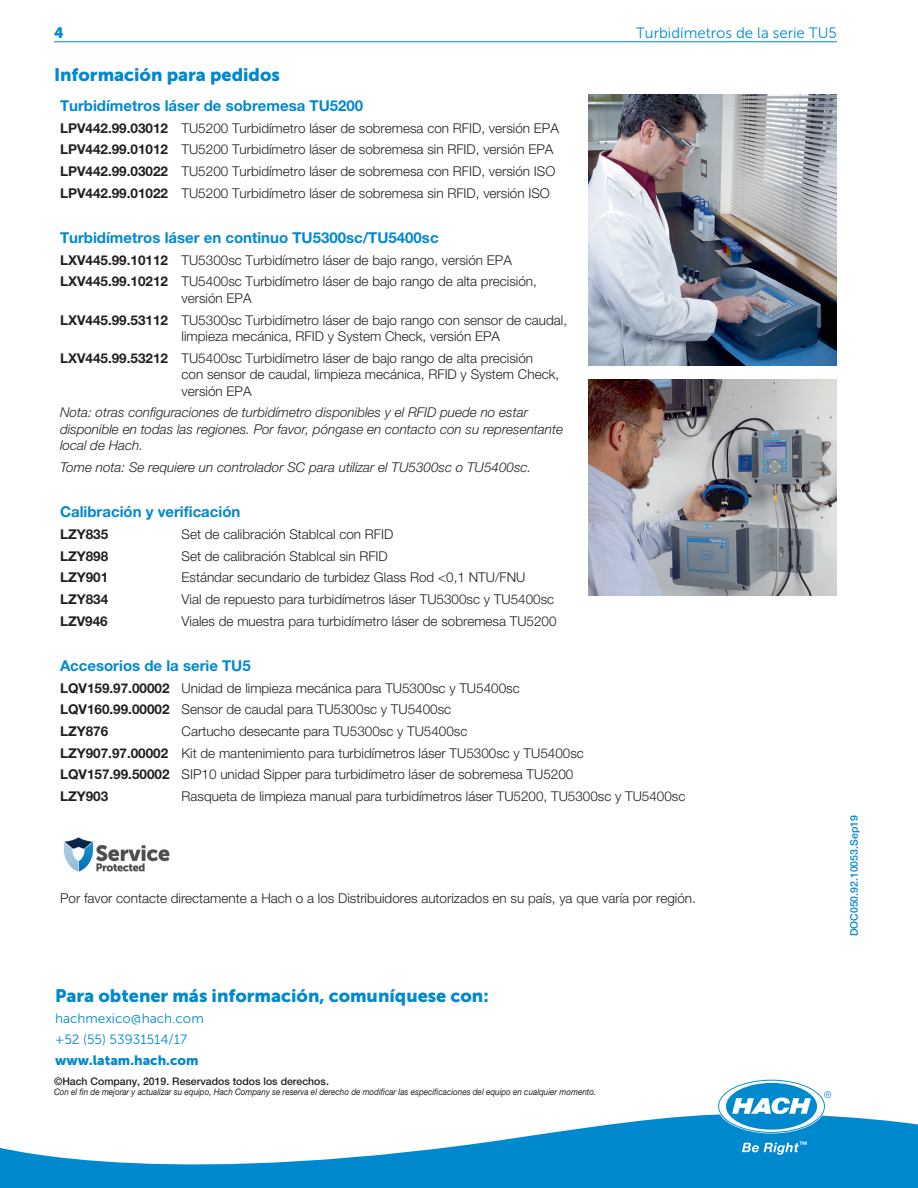
<style>
.page{position:relative;width:918px;height:1188px;background:#fff}
.page>*{position:absolute;margin:0;border:0;box-sizing:border-box;transform-origin:0 0}
.Head_2{font:18px "Museo Sans 900";color:#0089cf}
.Head_3_Text_1_Bold{font:700 15px "Helvetica Neue LTW1 G";color:#0089cf}
.Head_3{font:15px "Museo Sans 300";color:#0089cf}
.Head_3-2{font:15px "Museo Sans 900";color:#0089cf}
.Text_1{font:300 13.5px/16.5px "Helvetica Neue LTW1 G";color:#231f20}
.Text_1_Text_1_Bold{font:700 13.5px "Helvetica Neue LTW1 G";color:#231f20}
.TableNote{font:italic 300 13.5px/16.5px "Helvetica Neue LTW1 G";color:#231f20}
.t1{font:13.5px/21px "Museo Sans 300";color:#0089cf}
.t2{font:13.5px "Museo Sans 900";color:#0089cf}
.t3{font:500 10.5px "Helvetica Neue LTW1 G";color:#231f20}
.t4{font:500 10.5px "Helvetica Neue LTW1 G";color:#0089cf}
.t5{font:italic 9px "Helvetica Neue LTW1 G";color:#231f20;scale:.9 1}
</style>
<div class="page">
<svg style="left:0;top:1114px;width:918px;height:74px;fill:#0089cf"></svg>
<svg style="left:719px;top:1081px;width:112px;height:51px"></svg>
<svg style="left:742px;top:1141px;width:65px;height:14px"></svg>
<img style="left:63px;top:837px;width:107px;height:35px">
<hr style="left:54px;top:41px;width:783px;height:1px;background:#0089cf">
<img style="left:588px;top:380px;width:249px;height:215px">
<img style="left:588px;top:94px;width:249px;height:271px">
<p class="Head_3-2" style="left:54px;top:24px;width:11px">4</p>
<p class="Head_3" style="left:636px;top:25px;width:202px">Turbidímetros de la serie TU5</p>
<p class="Head_2" style="left:54px;top:64px;width:228px">Información para pedidos</p>
<p class="Head_3_Text_1_Bold" style="left:60px;top:97px;width:305px">Turbidímetros láser de sobremesa TU5200</p>
<p class="Text_1_Text_1_Bold" style="left:60px;top:120px;width:110px">LPV442.99.03012</p>
<p class="Text_1" style="left:182px;top:120px;width:379px">TU5200 Turbidímetro láser de sobremesa con RFID, versión EPA</p>
<p class="Text_1_Text_1_Bold" style="left:60px;top:141px;width:110px">LPV442.99.01012</p>
<p class="Text_1" style="left:182px;top:141px;width:373px">TU5200 Turbidímetro láser de sobremesa sin RFID, versión EPA</p>
<p class="Text_1_Text_1_Bold" style="left:60px;top:163px;width:110px">LPV442.99.03022</p>
<p class="Text_1" style="left:182px;top:163px;width:375px">TU5200 Turbidímetro láser de sobremesa con RFID, versión ISO</p>
<p class="Text_1_Text_1_Bold" style="left:60px;top:185px;width:110px">LPV442.99.01022</p>
<p class="Text_1" style="left:182px;top:185px;width:370px">TU5200 Turbidímetro láser de sobremesa sin RFID, versión ISO</p>
<p class="Head_3_Text_1_Bold" style="left:60px;top:229px;width:380px">Turbidímetros láser en continuo TU5300sc/TU5400sc</p>
<p class="Text_1_Text_1_Bold" style="left:60px;top:252px;width:110px">LXV445.99.10112</p>
<p class="Text_1" style="left:182px;top:252px;width:332px">TU5300sc Turbidímetro láser de bajo rango, versión EPA</p>
<p class="Text_1_Text_1_Bold" style="left:60px;top:273px;width:110px">LXV445.99.10212</p>
<p class="Text_1" style="left:182px;top:273px;width:357px">TU5400sc Turbidímetro láser de bajo rango de alta precisión, versión EPA</p>
<p class="Text_1_Text_1_Bold" style="left:60px;top:311px;width:110px">LXV445.99.53112</p>
<p class="Text_1" style="left:182px;top:311px;width:387px">TU5300sc Turbidímetro láser de bajo rango con sensor de caudal, limpieza mecánica, RFID y System Check, versión EPA</p>
<p class="Text_1_Text_1_Bold" style="left:60px;top:350px;width:110px">LXV445.99.53212</p>
<p class="Text_1" style="left:182px;top:350px;width:379px">TU5400sc Turbidímetro láser de bajo rango de alta precisión<br>con sensor de caudal, limpieza mecánica, RFID y System Check, versión EPA</p>
<p class="TableNote" style="left:60px;top:404px;width:505px">Nota: otras configuraciones de turbidímetro disponibles y el RFID puede no estar disponible en todas las regiones. Por favor, póngase en contacto con su representante local de Hach.</p>
<p class="TableNote" style="left:60px;top:459px;width:473px">Tome nota: Se requiere un controlador SC para utilizar el TU5300sc o TU5400sc.</p>
<p class="Head_3_Text_1_Bold" style="left:60px;top:503px;width:182px">Calibración y verificación</p>
<p class="Text_1_Text_1_Bold" style="left:60px;top:526px;width:50px">LZY835</p>
<p class="Text_1" style="left:182px;top:526px;width:213px">Set de calibración Stablcal con RFID</p>
<p class="Text_1_Text_1_Bold" style="left:60px;top:548px;width:50px">LZY898</p>
<p class="Text_1" style="left:182px;top:548px;width:208px">Set de calibración Stablcal sin RFID</p>
<p class="Text_1_Text_1_Bold" style="left:60px;top:569px;width:50px">LZY901</p>
<p class="Text_1" style="left:182px;top:569px;width:345px">Estándar secundario de turbidez Glass Rod &lt;0,1 NTU/FNU</p>
<p class="Text_1_Text_1_Bold" style="left:60px;top:591px;width:50px">LZY834</p>
<p class="Text_1" style="left:182px;top:591px;width:374px">Vial de repuesto para turbidímetros láser TU5300sc y TU5400sc</p>
<p class="Text_1_Text_1_Bold" style="left:60px;top:612px;width:49px">LZV946</p>
<p class="Text_1" style="left:182px;top:613px;width:377px">Viales de muestra para turbidímetro láser de sobremesa TU5200</p>
<p class="Head_3_Text_1_Bold" style="left:60px;top:656px;width:192px">Accesorios de la serie TU5</p>
<p class="Text_1_Text_1_Bold" style="left:60px;top:680px;width:111px">LQV159.97.00002</p>
<p class="Text_1" style="left:182px;top:680px;width:340px">Unidad de limpieza mecánica para TU5300sc y TU5400sc</p>
<p class="Text_1_Text_1_Bold" style="left:60px;top:701px;width:111px">LQV160.99.00002</p>
<p class="Text_1" style="left:182px;top:701px;width:271px">Sensor de caudal para TU5300sc y TU5400sc</p>
<p class="Text_1_Text_1_Bold" style="left:60px;top:723px;width:50px">LZY876</p>
<p class="Text_1" style="left:182px;top:723px;width:287px">Cartucho desecante para TU5300sc y TU5400sc</p>
<p class="Text_1_Text_1_Bold" style="left:60px;top:744px;width:110px">LZY907.97.00002</p>
<p class="Text_1" style="left:182px;top:745px;width:404px">Kit de mantenimiento para turbidímetros láser TU5300sc y TU5400sc</p>
<p class="Text_1_Text_1_Bold" style="left:60px;top:766px;width:111px">LQV157.99.50002</p>
<p class="Text_1" style="left:182px;top:766px;width:393px">SIP10 unidad Sipper para turbidímetro láser de sobremesa TU5200</p>
<p class="Text_1_Text_1_Bold" style="left:60px;top:788px;width:50px">LZY903</p>
<p class="Text_1" style="left:182px;top:788px;width:505px">Rasqueta de limpieza manual para turbidímetros láser TU5200, TU5300sc y TU5400sc</p>
<p class="Text_1" style="left:60px;top:890px;width:637px">Por favor contacte directamente a Hach o a los Distribuidores autorizados en su país, ya que varía por región.</p>
<p class="t4" style="left:848px;top:936px;width:123px;rotate:-90deg">DOC050.92.10053.Sep19</p>
<h1 class="Head_2" style="left:55px;top:986px;width:435px">Para obtener más información, comuníquese con:</h1>
<p class="t1" style="left:55px;top:1008px;width:150px">hachmexico@hach.com +52 (55) 53931514/17</p>
<p class="t2" style="left:55px;top:1053px;width:145px">www.latam.hach.com</p>
<p class="t3" style="left:54px;top:1075px;width:276px">©Hach Company, 2019. Reservados todos los derechos.</p>
<p class="t5" style="left:54px;top:1087px;width:604px">Con el fin de mejorar y actualizar su equipo, Hach Company se reserva el derecho de modificar las especificaciones del equipo en cualquier momento.</p>
</div>
